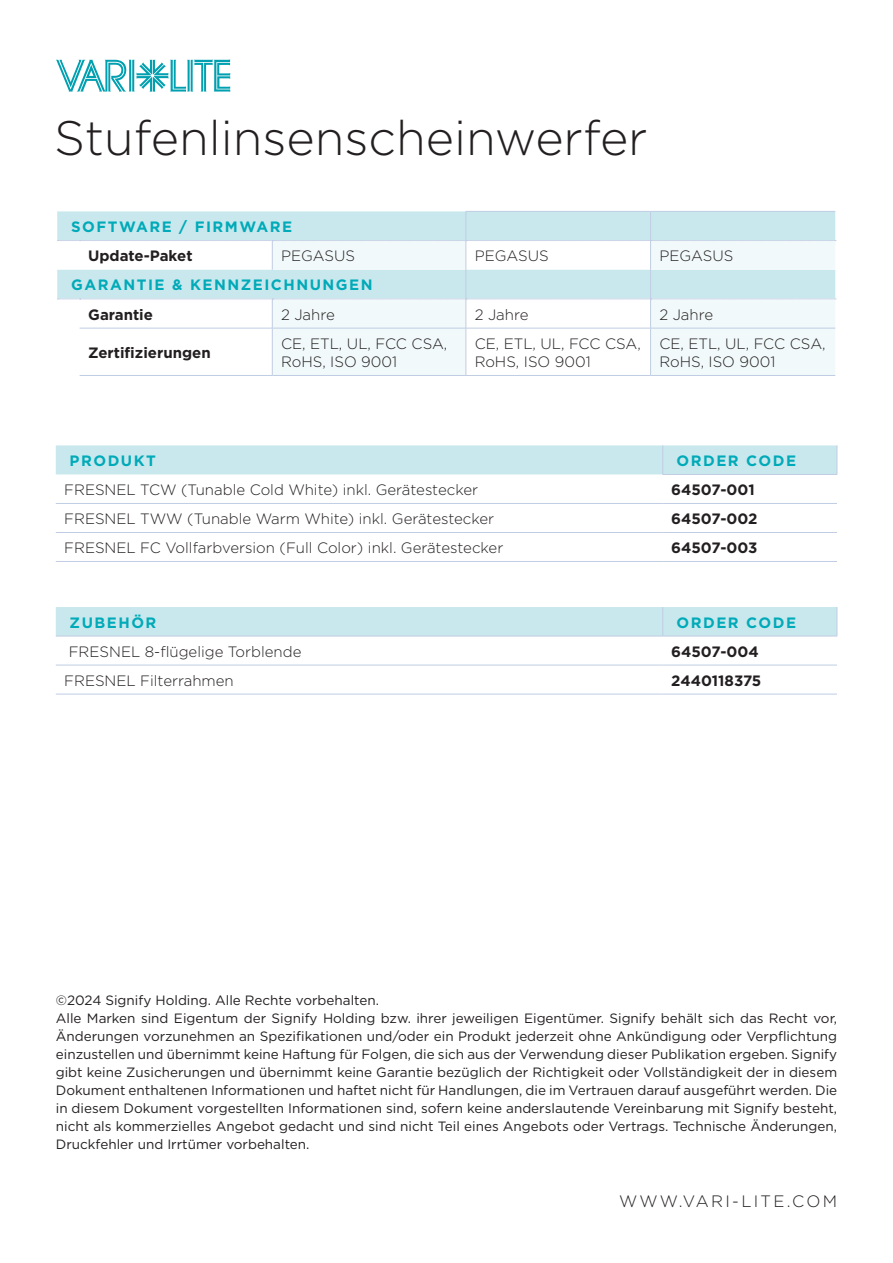
<style>
.page{position:relative;width:893px;height:1263px;background:#fff}
.page>*{position:absolute;margin:0;border:0;box-sizing:border-box;transform-origin:0 0}
.t1{font:300 48.3px "Gotham";color:#231f20}
.t2{font:300 16.5px "Gotham";letter-spacing:.14em;color:#231f20}
.CellBody{font:300 15px/18.1px "Gotham";color:#231f20}
.CellHeading2{font:700 15px "Gotham";color:#231f20}
.CellHeading1{font:700 15px "Gotham";letter-spacing:.1em;color:#00aab8}
.t3{font:13.5px/18px "Gotham";color:#231f20}
</style>
<div class="page">
<svg style="left:56px;top:59px;width:174px;height:33px"></svg>
<hr style="left:56px;top:503px;width:607px;height:1px;background:#c0cde3">
<hr style="left:663px;top:503px;width:174px;height:1px;background:#c0cde3">
<hr style="left:56px;top:532px;width:607px;height:1px;background:#c0cde3">
<hr style="left:663px;top:532px;width:174px;height:1px;background:#c0cde3">
<hr style="left:56px;top:561px;width:607px;height:1px;background:#c0cde3">
<hr style="left:663px;top:561px;width:174px;height:1px;background:#c0cde3">
<hr style="left:663px;top:474px;width:174px;height:1px;background:#c0cde3">
<div style="left:56px;top:445px;width:782px;height:29px;background:#c9e8ed"></div>
<hr style="left:56px;top:636px;width:607px;height:1px;background:#c0cde3">
<hr style="left:663px;top:636px;width:174px;height:1px;background:#c0cde3">
<hr style="left:56px;top:665px;width:607px;height:1px;background:#c0cde3">
<hr style="left:663px;top:665px;width:174px;height:1px;background:#c0cde3">
<hr style="left:56px;top:694px;width:607px;height:1px;background:#c0cde3">
<hr style="left:663px;top:694px;width:174px;height:1px;background:#c0cde3">
<div style="left:56px;top:607px;width:782px;height:29px;background:#c9e8ed"></div>
<svg style="left:273px;top:329px;width:562px;height:46px;fill:#f1f9fa"></svg>
<hr style="left:80px;top:328px;width:192px;height:1px;background:#c0cde3">
<hr style="left:272px;top:328px;width:194px;height:1px;background:#c0cde3">
<hr style="left:272px;top:328px;width:1px;height:47px;background:#c0cde3">
<hr style="left:466px;top:328px;width:185px;height:1px;background:#c0cde3">
<hr style="left:466px;top:328px;width:1px;height:47px;background:#c0cde3">
<hr style="left:651px;top:328px;width:184px;height:1px;background:#c0cde3">
<hr style="left:650px;top:328px;width:1px;height:47px;background:#c0cde3">
<hr style="left:80px;top:375px;width:192px;height:1px;background:#c0cde3">
<hr style="left:272px;top:375px;width:194px;height:1px;background:#c0cde3">
<hr style="left:466px;top:375px;width:185px;height:1px;background:#c0cde3">
<hr style="left:651px;top:375px;width:184px;height:1px;background:#c0cde3">
<svg style="left:57px;top:212px;width:779px;height:116px"></svg>
<hr style="left:466px;top:211px;width:185px;height:1px;background:#c0cde3">
<hr style="left:651px;top:211px;width:184px;height:1px;background:#c0cde3">
<h1 class="t1" style="left:54px;top:107px;width:595px">Stufenlinsenscheinwerfer</h1>
<p class="CellHeading1" style="left:71px;top:217px;width:223px">SOFTWARE / FIRMWARE</p>
<p class="CellHeading2" style="left:88px;top:246px;width:106px">Update-Paket</p>
<p class="CellBody" style="left:281px;top:246px;width:76px">PEGASUS</p>
<p class="CellBody" style="left:475px;top:246px;width:76px">PEGASUS</p>
<p class="CellBody" style="left:659px;top:246px;width:76px">PEGASUS</p>
<p class="CellHeading1" style="left:71px;top:275px;width:303px">GARANTIE &amp; KENNZEICHNUNGEN</p>
<p class="CellHeading2" style="left:88px;top:304px;width:66px">Garantie</p>
<p class="CellBody" style="left:281px;top:305px;width:55px">2 Jahre</p>
<p class="CellBody" style="left:475px;top:305px;width:55px">2 Jahre</p>
<p class="CellBody" style="left:659px;top:305px;width:55px">2 Jahre</p>
<p class="CellHeading2" style="left:88px;top:343px;width:124px">Zertifizierungen</p>
<p class="CellBody" style="left:281px;top:334px;width:168px">CE, ETL, UL, FCC CSA,<br>RoHS, ISO 9001</p>
<p class="CellBody" style="left:475px;top:334px;width:168px">CE, ETL, UL, FCC CSA,<br>RoHS, ISO 9001</p>
<p class="CellBody" style="left:659px;top:334px;width:168px">CE, ETL, UL, FCC CSA,<br>RoHS, ISO 9001</p>
<p class="CellHeading1" style="left:70px;top:451px;width:88px">PRODUKT</p>
<p class="CellHeading1" style="left:677px;top:451px;width:121px">ORDER CODE</p>
<p class="CellBody" style="left:64px;top:480px;width:415px">FRESNEL TCW (Tunable Cold White) inkl. Gerätestecker</p>
<p class="CellHeading2" style="left:671px;top:480px;width:85px">64507-001</p>
<p class="CellBody" style="left:64px;top:509px;width:431px">FRESNEL TWW (Tunable Warm White) inkl. Gerätestecker</p>
<p class="CellHeading2" style="left:671px;top:509px;width:88px">64507-002</p>
<p class="CellBody" style="left:64px;top:538px;width:441px">FRESNEL FC Vollfarbversion (Full Color) inkl. Gerätestecker</p>
<p class="CellHeading2" style="left:671px;top:538px;width:88px">64507-003</p>
<p class="CellHeading1" style="left:70px;top:612px;width:88px">ZUBEHÖR</p>
<p class="CellHeading1" style="left:677px;top:612px;width:121px">ORDER CODE</p>
<p class="CellBody" style="left:69px;top:642px;width:234px">FRESNEL 8-flügelige Torblende</p>
<p class="CellHeading2" style="left:671px;top:641px;width:89px">64507-004</p>
<p class="CellBody" style="left:64px;top:671px;width:171px">FRESNEL Filterrahmen</p>
<p class="CellHeading2" style="left:671px;top:670px;width:92px">2440118375</p>
<p class="t3" style="left:56px;top:991px;width:783px">©2024 Signify Holding. Alle Rechte vorbehalten.<br>Alle Marken sind Eigentum der Signify Holding bzw. ihrer jeweiligen Eigentümer. Signify behält sich das Recht vor, Änderungen vorzunehmen an Spezifikationen und/oder ein Produkt jederzeit ohne Ankündigung oder Verpflichtung einzustellen und übernimmt keine Haftung für Folgen, die sich aus der Verwendung dieser Publikation ergeben. Signify gibt keine Zusicherungen und übernimmt keine Garantie bezüglich der Richtigkeit oder Vollständigkeit der in diesem Dokument enthaltenen Informationen und haftet nicht für Handlungen, die im Vertrauen darauf ausgeführt werden. Die in diesem Dokument vorgestellten Informationen sind, sofern keine anderslautende Vereinbarung mit Signify besteht, nicht als kommerzielles Angebot gedacht und sind nicht Teil eines Angebots oder Vertrags. Technische Änderungen, Druckfehler und Irrtümer vorbehalten.</p>
<p class="t2" style="left:619px;top:1191px;width:219px">WWW.VARI-LITE.COM</p>
</div>
